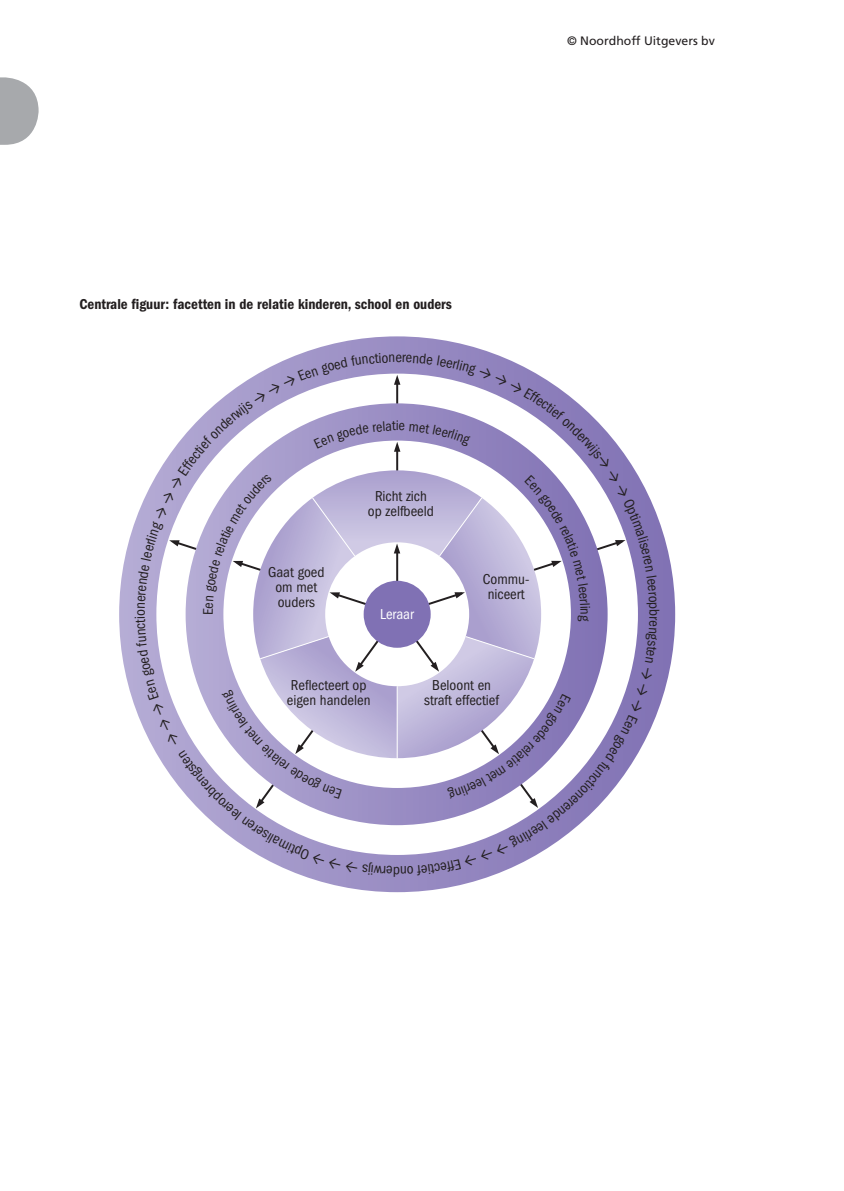
<style>
.page{position:relative;width:844px;height:1191px;background:#fff}
.page>*{position:absolute;margin:0;border:0;box-sizing:border-box;transform-origin:0 0}
.t1{font:condensed 14.88px/14.9px "ITC Franklin Gothic Std";color:#231f20;text-align:center}
.t2{font:14.88px "ITC Franklin Gothic Std Dm Cd";color:#231f20}
.t3{font:condensed 14.88px "ITC Franklin Gothic Std";color:#fff}
.t4{font:12.25px "Frutiger LT Std";color:#231f20}
</style>
<div class="page">
<svg style="left:0;top:77px;width:39px;height:68px"></svg>
<svg style="left:119px;top:336px;width:556px;height:556px"></svg>
<svg style="left:135px;top:353px;width:524px;height:523px"></svg>
<p class="t4" style="left:567px;top:34px;width:149px">© Noordhoff Uitgevers bv</p>
<p class="t2" style="left:79px;top:298px;width:374px">Centrale figuur: facetten in de relatie kinderen, school en ouders</p>
<p class="t1" style="left:268px;top:566px;width:58px">Gaat goed om met ouders</p>
<p class="t1" style="left:368px;top:490px;width:68px">Richt zich op zelfbeeld</p>
<p class="t3" style="left:380px;top:608px;width:35px">Leraar</p>
<p class="t1" style="left:483px;top:573px;width:48px">Commu&shy;niceert</p>
<p class="t1" style="left:287px;top:679px;width:85px;text-align:left">Reflecteert op eigen handelen</p>
<p class="t1" style="left:424px;top:679px;width:76px">Beloont en straft effectief</p>
</div>
